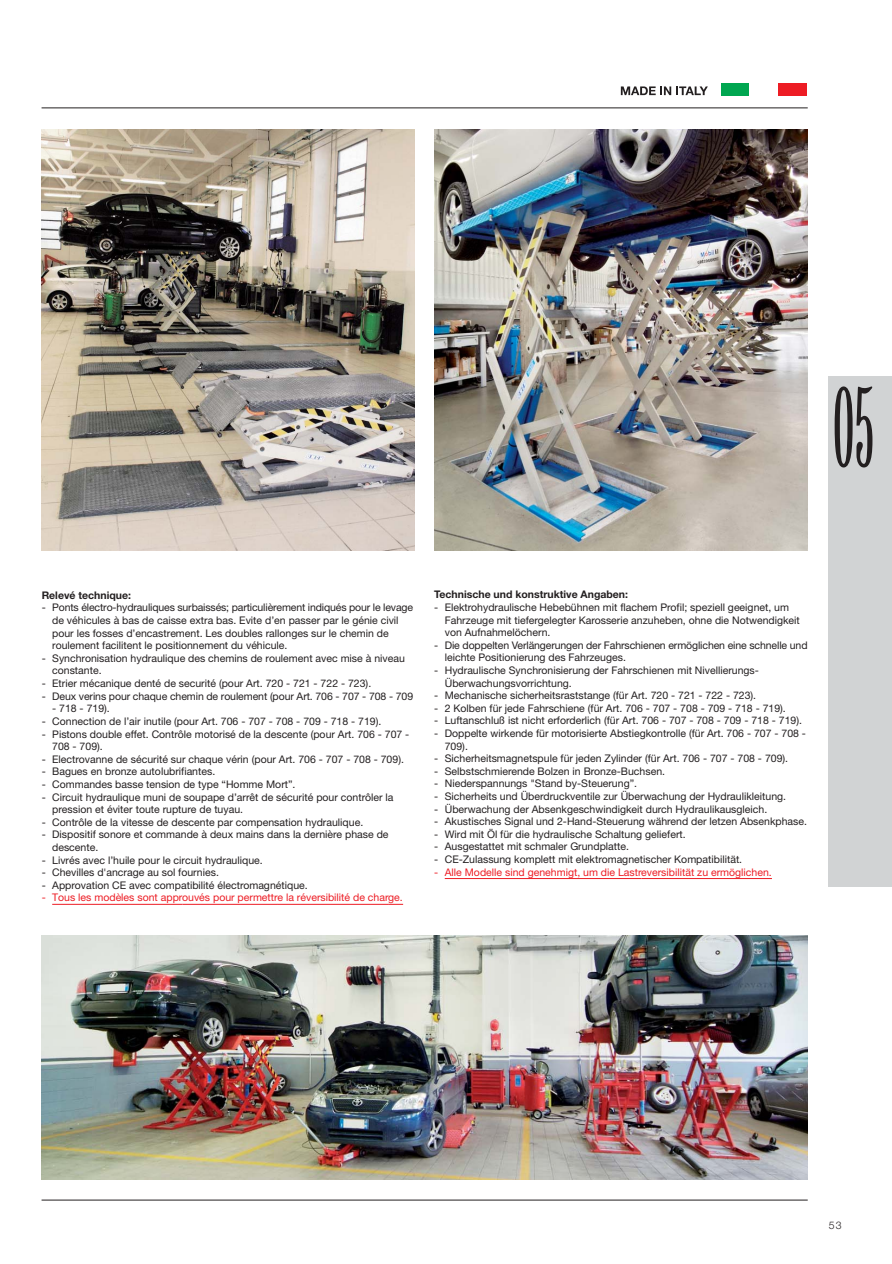
<style>
.page{position:relative;width:892px;height:1264px;background:#fff}
.page>*{position:absolute;margin:0;border:0;box-sizing:border-box;transform-origin:0 0}
.t1{font:108px "Willow";color:#231f20}
.t2{font:10.5px/12.6px "Helvetica Neue";color:#231f20}
.t3{font:10.5px "Helvetica Neue";color:#ed1c24}
.t4{font:700 10.5px "Helvetica Neue";color:#231f20}
.t5{font:300 10.5px "Helvetica Neue";color:#231f20}
</style>
<div class="page">
<div style="left:720px;top:83px;width:29px;height:12px;background:#00a650"></div>
<div style="left:778px;top:83px;width:29px;height:12px;background:#ed1c24"></div>
<svg style="left:620px;top:86px;width:87px;height:9px"></svg>
<hr style="left:52px;top:904px;width:130px;height:1px;background:#ed1c24">
<hr style="left:182px;top:904px;width:96px;height:1px;background:#ed1c24">
<hr style="left:277px;top:904px;width:111px;height:1px;background:#ed1c24">
<svg style="left:388px;top:904px;width:15px;height:1px"></svg>
<hr style="left:444px;top:878px;width:197px;height:1px;background:#ed1c24">
<hr style="left:641px;top:878px;width:130px;height:1px;background:#ed1c24">
<div style="left:828px;top:377px;width:63px;height:510px;background:#d1d3d4"></div>
<hr style="left:42px;top:108px;width:765px;height:1px;background:#231f20">
<hr style="left:42px;top:1200px;width:765px;height:1px;background:#231f20">
<img style="left:42px;top:129px;width:372px;height:421px">
<img style="left:435px;top:129px;width:372px;height:421px">
<img style="left:42px;top:935px;width:765px;height:244px">
<h1 class="t1" style="left:831px;top:386px;width:43px">05</h1>
<p class="t4" style="left:42px;top:591px;width:91px">Relevé technique:</p>
<p class="t2" style="left:52px;top:602px;width:362px;text-indent:-10px">- Ponts électro-hydrauliques surbaissés; particulièrement indiqués pour le levage de véhicules à bas de caisse extra bas. Evite d’en passer par le génie civil pour les fosses d’encastrement. Les doubles rallonges sur le chemin de roulement facilitent le positionnement du véhicule.</p>
<p class="t2" style="left:52px;top:653px;width:354px;text-indent:-10px">- Synchronisation hydraulique des chemins de roulement avec mise à niveau constante.</p>
<p class="t2" style="left:42px;top:678px;width:331px">- Etrier mécanique denté de securité (pour Art. 720 - 721 - 722 - 723).</p>
<p class="t2" style="left:42px;top:691px;width:373px">- Deux verins pour chaque chemin de roulement (pour Art. 706 - 707 - 708 - 709</p>
<p class="t2" style="left:52px;top:703px;width:59px">- 718 - 719).</p>
<p class="t2" style="left:42px;top:716px;width:341px">- Connection de l’air inutile (pour Art. 706 - 707 - 708 - 709 - 718 - 719).</p>
<p class="t2" style="left:52px;top:728px;width:358px;text-indent:-10px">- Pistons double effet. Contrôle motorisé de la descente (pour Art. 706 - 707 -<br>708 - 709).</p>
<p class="t2" style="left:42px;top:754px;width:363px">- Electrovanne de sécurité sur chaque vérin (pour Art. 706 - 707 - 708 - 709).</p>
<p class="t2" style="left:42px;top:766px;width:175px">- Bagues en bronze autolubrifiantes.</p>
<p class="t2" style="left:42px;top:779px;width:255px">- Commandes basse tension de type “Homme Mort”.</p>
<p class="t2" style="left:52px;top:791px;width:343px;text-indent:-10px">- Circuit hydraulique muni de soupape d’arrêt de sécurité pour contrôler la pression et éviter toute rupture de tuyau.</p>
<p class="t2" style="left:42px;top:817px;width:323px">- Contrôle de la vitesse de descente par compensation hydraulique.</p>
<p class="t2" style="left:52px;top:829px;width:338px;text-indent:-10px">- Dispositif sonore et commande à deux mains dans la dernière phase de descente.</p>
<p class="t2" style="left:42px;top:854px;width:222px">- Livrés avec l’huile pour le circuit hydraulique.</p>
<p class="t2" style="left:42px;top:867px;width:179px">- Chevilles d'ancrage au sol fournies.</p>
<p class="t2" style="left:42px;top:880px;width:267px">- Approvation CE avec compatibilité électromagnétique.</p>
<p class="t3" style="left:42px;top:894px;width:362px">- Tous les modèles sont approuvés pour permettre la réversibilité de charge.</p>
<p class="t4" style="left:434px;top:591px;width:195px">Technische und konstruktive Angaben:</p>
<p class="t2" style="left:444px;top:602px;width:356px;text-indent:-10px">- Elektrohydraulische Hebebühnen mit flachem Profil; speziell geeignet, um<br>Fahrzeuge mit tiefergelegter Karosserie anzuheben, ohne die Notwendigkeit von Aufnahmelöchern.</p>
<p class="t2" style="left:444px;top:640px;width:364px;text-indent:-10px">- Die doppelten Verlängerungen der Fahrschienen ermöglichen eine schnelle und leichte Positionierung des Fahrzeuges.</p>
<p class="t2" style="left:444px;top:665px;width:315px;text-indent:-10px">- Hydraulische Synchronisierung der Fahrschienen mit Nivellierungs-<br>Überwachungsvorrichtung.</p>
<p class="t2" style="left:434px;top:690px;width:323px">- Mechanische sicherheitsraststange (für Art. 720 - 721 - 722 - 723).</p>
<p class="t2" style="left:434px;top:703px;width:353px">- 2 Kolben für jede Fahrschiene (für Art. 706 - 707 - 708 - 709 - 718 - 719).</p>
<p class="t2" style="left:434px;top:715px;width:369px">- Luftanschluß ist nicht erforderlich (für Art. 706 - 707 - 708 - 709 - 718 - 719).</p>
<p class="t2" style="left:444px;top:728px;width:362px;text-indent:-10px">- Doppelte wirkende für motorisierte Abstiegkontrolle (für Art. 706 - 707 - 708 -<br>709).</p>
<p class="t2" style="left:434px;top:753px;width:355px">- Sicherheitsmagnetspule für jeden Zylinder (für Art. 706 - 707 - 708 - 709).</p>
<p class="t2" style="left:434px;top:766px;width:232px">- Selbstschmierende Bolzen in Bronze-Buchsen.</p>
<p class="t2" style="left:434px;top:778px;width:204px">- Niederspannungs "Stand by-Steuerung”.</p>
<p class="t2" style="left:434px;top:791px;width:353px">- Sicherheits und Überdruckventile zur Überwachung der Hydraulikleitung.</p>
<p class="t2" style="left:434px;top:803px;width:334px">- Überwachung der Absenkgeschwindigkeit durch Hydraulikausgleich.</p>
<p class="t2" style="left:434px;top:816px;width:374px">- Akustisches Signal und 2-Hand-Steuerung während der letzen Absenkphase.</p>
<p class="t2" style="left:434px;top:829px;width:253px">- Wird mit Öl für die hydraulische Schaltung geliefert.</p>
<p class="t2" style="left:434px;top:841px;width:196px">- Ausgestattet mit schmaler Grundplatte.</p>
<p class="t2" style="left:434px;top:854px;width:309px">- CE-Zulassung komplett mit elektromagnetischer Kompatibilität.</p>
<p class="t3" style="left:434px;top:868px;width:339px">- Alle Modelle sind genehmigt, um die Lastreversibilität zu ermöglichen.</p>
<p class="t5" style="left:828px;top:1221px;width:14px">53</p>
</div>
